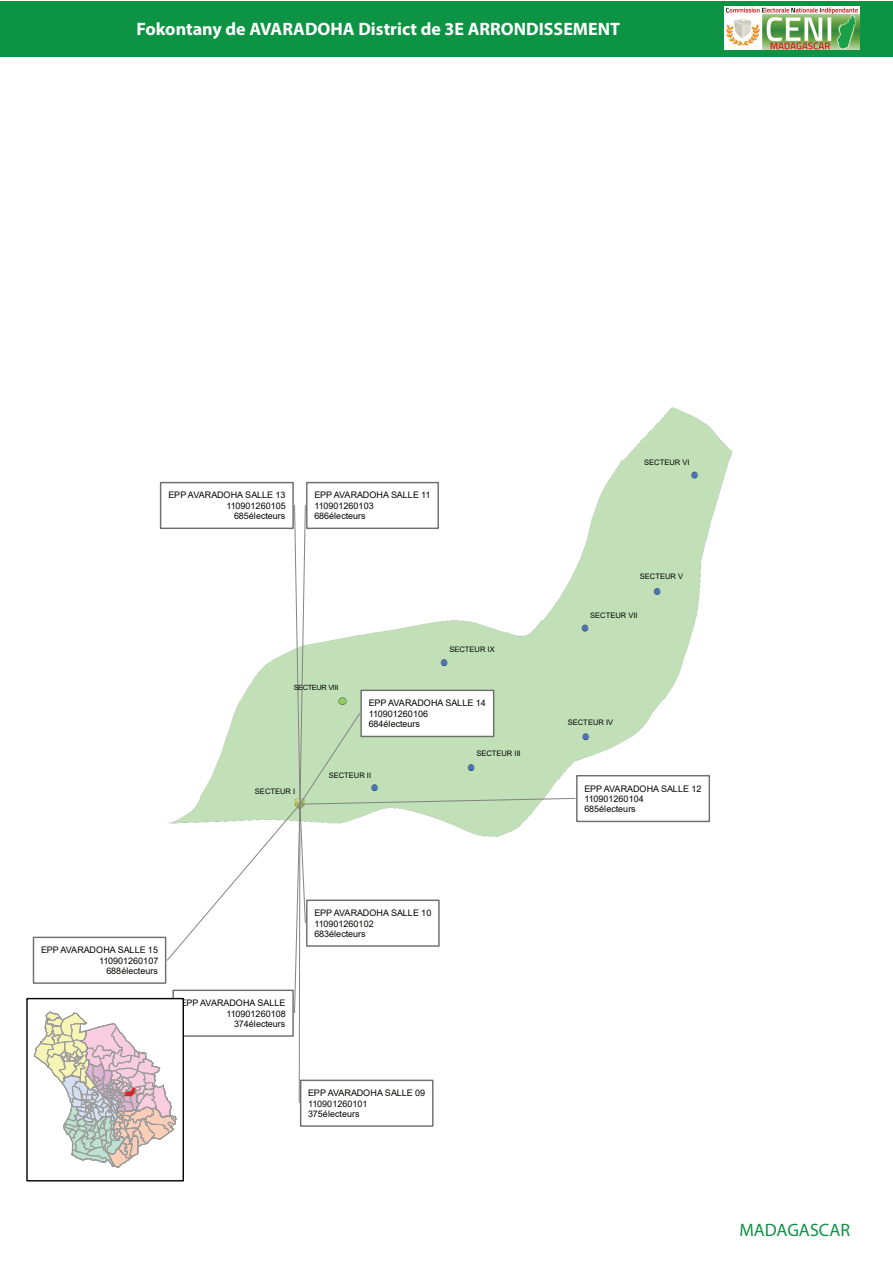
<style>
.page{position:relative;width:893px;height:1263px;background:#fff}
.page>*{position:absolute;margin:0;border:0;box-sizing:border-box;transform-origin:0 0}
.t1{font:700 18px "Myriad Pro";color:#fff}
.t2{font:18px "Myriad Pro";color:#0d9344}
.t3{font:9px/10.2px "Arial";letter-spacing:.005em;color:#050504}
.t4{font:7.5px "Arial";color:#050504}
.t5{font:7.2px "Arial";letter-spacing:-.035em;color:#050504}
</style>
<div class="page">
<div style="left:0;top:1px;width:893px;height:55px;background:#0d9344"></div>
<img style="left:26px;top:407px;width:707px;height:775px">
<div style="left:577px;top:776px;width:132px;height:45px;background:#fff"></div>
<div style="left:576px;top:775px;width:134px;height:47px;border:1px solid #6f6e6f"></div>
<div style="left:161px;top:483px;width:132px;height:45px;background:#fff"></div>
<div style="left:160px;top:482px;width:134px;height:47px;border:1px solid #6f6e6f"></div>
<div style="left:307px;top:483px;width:131px;height:45px;background:#fff"></div>
<div style="left:306px;top:482px;width:133px;height:47px;border:1px solid #6f6e6f"></div>
<div style="left:27px;top:998px;width:156px;height:183px;background:#fff"></div>
<svg style="left:33px;top:505px;width:543px;height:663px"></svg>
<div style="left:26px;top:998px;width:158px;height:183px;border:1px solid #050504"></div>
<img style="left:725px;top:7px;width:134px;height:43px">
<h1 class="t1" style="left:136px;top:17px;width:485px">Fokontany de AVARADOHA District de 3E ARRONDISSEMENT</h1>
<p class="t3" style="left:169px;top:490px;width:119px;text-align:right">EPP AVARADOHA SALLE 13<br>110901260105<br>685électeurs</p>
<p class="t3" style="left:314px;top:490px;width:118px">EPP AVARADOHA SALLE 11<br>110901260103<br>686électeurs</p>
<p class="t5" style="left:294px;top:682px;width:46px">SECTEUR VIII</p>
<p class="t4" style="left:449px;top:644px;width:47px">SECTEUR IX</p>
<p class="t3" style="left:369px;top:698px;width:118px">EPP AVARADOHA SALLE 14<br>110901260106<br>684électeurs</p>
<p class="t4" style="left:476px;top:748px;width:46px">SECTEUR III</p>
<p class="t4" style="left:255px;top:786px;width:42px">SECTEUR I</p>
<p class="t4" style="left:329px;top:770px;width:44px">SECTEUR II</p>
<p class="t3" style="left:41px;top:945px;width:119px;text-align:right">EPP AVARADOHA SALLE 15<br>110901260107<br>688électeurs</p>
<p class="t3" style="left:181px;top:998px;width:107px;text-align:right">EPP AVARADOHA SALLE<br>110901260108<br>374électeurs</p>
<p class="t3" style="left:314px;top:908px;width:118px">EPP AVARADOHA SALLE 10<br>110901260102<br>683électeurs</p>
<p class="t3" style="left:308px;top:1088px;width:118px">EPP AVARADOHA SALLE 09<br>110901260101<br>375électeurs</p>
<p class="t4" style="left:644px;top:457px;width:47px">SECTEUR VI</p>
<p class="t4" style="left:640px;top:571px;width:45px">SECTEUR V</p>
<p class="t4" style="left:590px;top:610px;width:49px">SECTEUR VII</p>
<p class="t4" style="left:568px;top:717px;width:47px">SECTEUR IV</p>
<p class="t3" style="left:584px;top:783px;width:118px">EPP AVARADOHA SALLE 12<br>110901260104<br>685électeurs</p>
<h1 class="t2" style="left:740px;top:1219px;width:112px">MADAGASCAR</h1>
</div>
